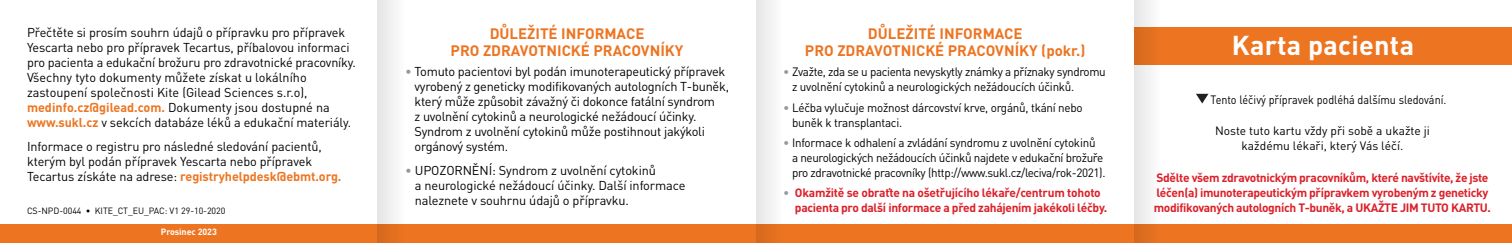
<style>
.page{position:relative;width:1512px;height:243px;background:#fff}
.page>*{position:absolute;margin:0;border:0;box-sizing:border-box;transform-origin:0 0}
.t1{font:700 27px "DINCE";letter-spacing:.01em;color:#fff}
.t2{font:700 15px/16.5px "DINCE";color:#ed7521;text-align:center}
.t3{font:12.75px/15px "DINCE";letter-spacing:-.015em;color:#000}
.t4{font:12px/15px "DINCE";letter-spacing:-.02em;color:#000}
.t5{font:700 12px/15px "DINCE";letter-spacing:-.03em;color:#db2029}
.t6{font:12px/15px "DINCE";color:#000;text-align:center}
.t7{font:12px "DINCE";color:#000;scale:.9 1}
.t8{font:9px "DINCE";letter-spacing:-.005em;color:#000}
.t9{font:700 9px "DINCE";letter-spacing:-.005em;color:#fff}
.s1{color:#94999a}
.s2{font-weight:400;color:#94999a}
.s3{font-weight:700;color:#ed7521}
</style>
<div class="page">
<div style="left:0;top:224px;width:1512px;height:19px;background:#ed7521"></div>
<div style="left:1134px;top:27px;width:378px;height:38px;background:#ed7521"></div>
<svg style="left:1196px;top:94px;width:12px;height:9px"></svg>
<svg style="left:1134px;top:0;width:17px;height:243px;fill:#eaeaea"></svg>
<svg style="left:756px;top:0;width:17px;height:243px;fill:#ececec"></svg>
<svg style="left:378px;top:0;width:16px;height:243px;fill:#ececec"></svg>
<p class="t2" style="left:451px;top:25px;width:234px">DŮLEŽITÉ INFORMACE<br>PRO ZDRAVOTNICKÉ PRACOVNÍKY</p>
<p class="t3" style="left:415px;top:64px;width:316px;text-indent:-9px"><span class="s1">•</span> Tomuto pacientovi byl podán imunoterapeutický přípravek vyrobený z geneticky modifikovaných autologních T-buněk, který může způsobit závažný či dokonce fatální syndrom<br>z uvolnění cytokinů a neurologické nežádoucí účinky.<br>Syndrom z uvolnění cytokinů může postihnout jakýkoli orgánový systém.</p>
<p class="t3" style="left:415px;top:162px;width:272px;text-indent:-10px"><span class="s1">•</span> UPOZORNĚNÍ: Syndrom z uvolnění cytokinů<br>a neurologické nežádoucí účinky. Další informace naleznete v souhrnu údajů o přípravku.</p>
<p class="t2" style="left:805px;top:25px;width:282px">DŮLEŽITÉ INFORMACE<br>PRO ZDRAVOTNICKÉ PRACOVNÍKY (pokr.)</p>
<p class="t4" style="left:792px;top:64px;width:315px;text-indent:-9px"><span class="s1">•</span> Zvažte, zda se u pacienta nevyskytly známky a příznaky syndromu z uvolnění cytokinů a neurologických nežádoucích účinků.</p>
<p class="t4" style="left:792px;top:99px;width:292px;text-indent:-9px"><span class="s1">•</span> Léčba vylučuje možnost dárcovství krve, orgánů, tkání nebo buněk k transplantaci.</p>
<p class="t4" style="left:792px;top:135px;width:315px;text-indent:-9px"><span class="s1">•</span> Informace k odhalení a zvládání syndromu z uvolnění cytokinů<br>a neurologických nežádoucích účinků najdete v edukační brožuře pro zdravotnické pracovníky (http://www.sukl.cz/leciva/rok-2021).</p>
<p class="t5" style="left:783px;top:185px;width:319px"><span class="s2">•</span> Okamžitě se obraťte na ošetřujícího lékaře/centrum tohoto</p>
<p class="t3" style="left:27px;top:25px;width:330px">Přečtěte si prosím souhrn údajů o přípravku pro přípravek Yescarta nebo pro přípravek Tecartus, příbalovou informaci pro pacienta a edukační brožuru pro zdravotnické pracovníky.<br>Všechny tyto dokumenty můžete získat u lokálního zastoupení společnosti Kite (Gilead Sciences s.r.o), <span class="s3">medinfo.cz@gilead.com.</span> Dokumenty jsou dostupné na <span class="s3">www.sukl.cz</span> v sekcích databáze léků a edukační materiály.</p>
<p class="t3" style="left:27px;top:139px;width:316px">Informace o registru pro následné sledování pacientů, kterým byl podán přípravek Yescarta nebo přípravek<br>Tecartus získáte na adrese: <span class="s3">registryhelpdesk@ebmt.org.</span></p>
<p class="t8" style="left:27px;top:205px;width:200px">CS-NPD-0044 • KITE_CT_EU_PAC: V1 29-10-2020</p>
<p class="t5" style="left:795px;top:200px;width:314px">pacienta pro další informace a před zahájením jakékoli léčby.</p>
<p class="t9" style="left:161px;top:226px;width:58px">Prosinec 2023</p>
<h1 class="t1" style="left:1232px;top:28px;width:184px">Karta pacienta</h1>
<p class="t7" style="left:1211px;top:92px;width:264px">Tento léčivý přípravek podléhá dalšímu sledování.</p>
<p class="t6" style="left:1215px;top:123px;width:216px">Noste tuto kartu vždy při sobě a ukažte ji každému lékaři, který Vás léčí.</p>
<p class="t5" style="left:1154px;top:170px;width:339px">Sdělte všem zdravotnickým pracovníkům, které navštívíte, že jste léčen(a) imunoterapeutickým přípravkem vyrobeným z geneticky modifikovaných autologních T-buněk, a UKAŽTE JIM TUTO KARTU.</p>
</div>
